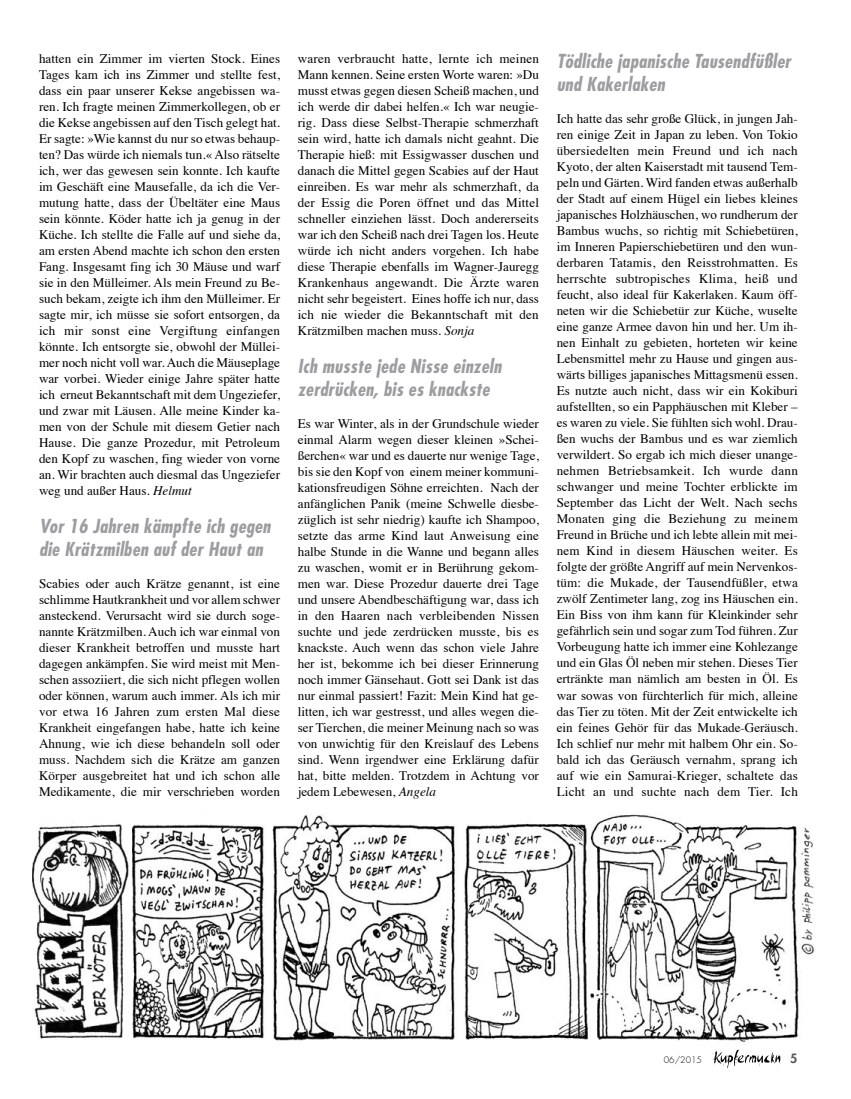
<style>
.page{position:relative;width:851px;height:1099px;background:#fff}
.page>*{position:absolute;margin:0;border:0;box-sizing:border-box;transform-origin:0 0}
.t1{font:italic 700 condensed 18.75px/22.5px "Futura";letter-spacing:.015em;color:#9c9d9f}
.t2{font:13.12px/16px "Times";color:#000;text-align:justify}
.t3{font:800 12.5px "Futura";color:#58585a}
.t4{font:300 8.75px "Futura";color:#000}
.s1{font-style:italic}
</style>
<div class="page">
<svg style="left:712px;top:1049px;width:68px;height:19px"></svg>
<img style="left:132px;top:814px;width:683px;height:228px">
<img style="left:33px;top:824px;width:96px;height:215px">
<img style="left:800px;top:825px;width:14px;height:144px">
<p class="t2" style="left:39px;top:52px;width:243px">hatten ein Zimmer im vierten Stock. Eines Tages kam ich ins Zimmer und stellte fest, dass ein paar unserer Kekse angebissen wa&shy;ren. Ich fragte meinen Zimmerkollegen, ob er die Kekse angebissen auf den Tisch gelegt hat.<br>Er sagte: »Wie kannst du nur so etwas behaup&shy;ten? Das würde ich niemals tun.« Also rätselte ich, wer das gewesen sein konnte. Ich kaufte im Geschäft eine Mausefalle, da ich die Ver&shy;mutung hatte, dass der Übeltäter eine Maus sein könnte. Köder hatte ich ja genug in der Küche. Ich stellte die Falle auf und siehe da, am ersten Abend machte ich schon den ersten Fang. Insgesamt fing ich 30 Mäuse und warf sie in den Mülleimer. Als mein Freund zu Be&shy;such bekam, zeigte ich ihm den Mülleimer. Er sagte mir, ich müsse sie sofort entsorgen, da ich mir sonst eine Vergiftung einfangen könnte. Ich entsorgte sie, obwohl der Müllei&shy;mer noch nicht voll war. Auch die Mäuseplage war vorbei. Wieder einige Jahre später hatte ich erneut Bekanntschaft mit dem Ungeziefer, und zwar mit Läusen. Alle meine Kinder ka&shy;men von der Schule mit diesem Getier nach Hause. Die ganze Prozedur, mit Petroleum den Kopf zu waschen, fing wieder von vorne an. Wir brachten auch diesmal das Ungeziefer weg und außer Haus. <span class="s1">Helmut</span></p>
<h1 class="t1" style="left:39px;top:517px;width:236px">Vor 16 Jahren kämpfte ich gegen die Krätzmilben auf der Haut an</h1>
<p class="t2" style="left:39px;top:577px;width:243px">Scabies oder auch Krätze genannt, ist eine schlimme Hautkrankheit und vor allem schwer ansteckend. Verursacht wird sie durch soge&shy;nannte Krätzmilben. Auch ich war einmal von dieser Krankheit betroffen und musste hart dagegen ankämpfen. Sie wird meist mit Men&shy;schen assoziiert, die sich nicht pflegen wollen oder können, warum auch immer. Als ich mir vor etwa 16 Jahren zum ersten Mal diese Krankheit eingefangen habe, hatte ich keine Ahnung, wie ich diese behandeln soll oder muss. Nachdem sich die Krätze am ganzen Körper ausgebreitet hat und ich schon alle Medikamente, die mir verschrieben worden</p>
<p class="t2" style="left:298px;top:52px;width:243px">waren verbraucht hatte, lernte ich meinen Mann kennen. Seine ersten Worte waren: »Du musst etwas gegen diesen Scheiß machen, und ich werde dir dabei helfen.« Ich war neugie&shy;rig. Dass diese Selbst-Therapie schmerzhaft sein wird, hatte ich damals nicht geahnt. Die Therapie hieß: mit Essigwasser duschen und danach die Mittel gegen Scabies auf der Haut einreiben. Es war mehr als schmerzhaft, da der Essig die Poren öffnet und das Mittel schneller einziehen lässt. Doch andererseits war ich den Scheiß nach drei Tagen los. Heute würde ich nicht anders vorgehen. Ich habe diese Therapie ebenfalls im Wagner-Jauregg Krankenhaus angewandt. Die Ärzte waren nicht sehr begeistert. Eines hoffe ich nur, dass ich nie wieder die Bekanntschaft mit den Krätzmilben machen muss. <span class="s1">Sonja</span></p>
<h1 class="t1" style="left:298px;top:357px;width:208px">Ich musste jede Nisse einzeln zerdrücken, bis es knackste</h1>
<p class="t2" style="left:298px;top:417px;width:243px">Es war Winter, als in der Grundschule wieder einmal Alarm wegen dieser kleinen »Schei&shy;ßerchen« war und es dauerte nur wenige Tage, bis sie den Kopf von einem meiner kommuni&shy;kationsfreudigen Söhne erreichten. Nach der anfänglichen Panik (meine Schwelle diesbe&shy;züglich ist sehr niedrig) kaufte ich Shampoo, setzte das arme Kind laut Anweisung eine halbe Stunde in die Wanne und begann alles zu waschen, womit er in Berührung gekom&shy;men war. Diese Prozedur dauerte drei Tage und unsere Abendbeschäftigung war, dass ich in den Haaren nach verbleibenden Nissen suchte und jede zerdrücken musste, bis es knackste. Auch wenn das schon viele Jahre her ist, bekomme ich bei dieser Erinnerung noch immer Gänsehaut. Gott sei Dank ist das nur einmal passiert! Fazit: Mein Kind hat ge&shy;litten, ich war gestresst, und alles wegen die&shy;ser Tierchen, die meiner Meinung nach so was von unwichtig für den Kreislauf des Lebens sind. Wenn irgendwer eine Erklärung dafür hat, bitte melden. Trotzdem in Achtung vor jedem Lebewesen, <span class="s1">Angela</span></p>
<h1 class="t1" style="left:556px;top:51px;width:239px">Tödliche japanische Tausendfüßler und Kakerlaken</h1>
<p class="t2" style="left:556px;top:112px;width:243px">Ich hatte das sehr große Glück, in jungen Jah&shy;ren einige Zeit in Japan zu leben. Von Tokio übersiedelten mein Freund und ich nach Kyoto, der alten Kaiserstadt mit tausend Tem&shy;peln und Gärten. Wird fanden etwas außerhalb der Stadt auf einem Hügel ein liebes kleines japanisches Holzhäuschen, wo rundherum der Bambus wuchs, so richtig mit Schiebetüren, im Inneren Papierschiebetüren und den wun&shy;derbaren Tatamis, den Reisstrohmatten. Es herrschte subtropisches Klima, heiß und feucht, also ideal für Kakerlaken. Kaum öff&shy;neten wir die Schiebetür zur Küche, wuselte eine ganze Armee davon hin und her. Um ih&shy;nen Einhalt zu gebieten, horteten wir keine Lebensmittel mehr zu Hause und gingen aus&shy;wärts billiges japanisches Mittagsmenü essen.<br>Es nutzte auch nicht, dass wir ein Kokiburi aufstellten, so ein Papphäuschen mit Kleber – es waren zu viele. Sie fühlten sich wohl. Drau&shy;ßen wuchs der Bambus und es war ziemlich verwildert. So ergab ich mich dieser unange&shy;nehmen Betriebsamkeit. Ich wurde dann schwanger und meine Tochter erblickte im September das Licht der Welt. Nach sechs Monaten ging die Beziehung zu meinem Freund in Brüche und ich lebte allein mit mei&shy;nem Kind in diesem Häuschen weiter. Es folgte der größte Angriff auf mein Nervenkos&shy;tüm: die Mukade, der Tausendfüßler, etwa zwölf Zentimeter lang, zog ins Häuschen ein.<br>Ein Biss von ihm kann für Kleinkinder sehr gefährlich sein und sogar zum Tod führen. Zur Vorbeugung hatte ich immer eine Kohlezange und ein Glas Öl neben mir stehen. Dieses Tier ertränkte man nämlich am besten in Öl. Es war sowas von fürchterlich für mich, alleine das Tier zu töten. Mit der Zeit entwickelte ich ein feines Gehör für das Mukade-Geräusch.<br>Ich schlief nur mehr mit halbem Ohr ein. So&shy;bald ich das Geräusch vernahm, sprang ich auf wie ein Samurai-Krieger, schaltete das Licht an und suchte nach dem Tier. Ich</p>
<p class="t4" style="left:663px;top:1055px;width:40px">06/2015</p>
<p class="t3" style="left:790px;top:1051px;width:9px">5</p>
</div>
